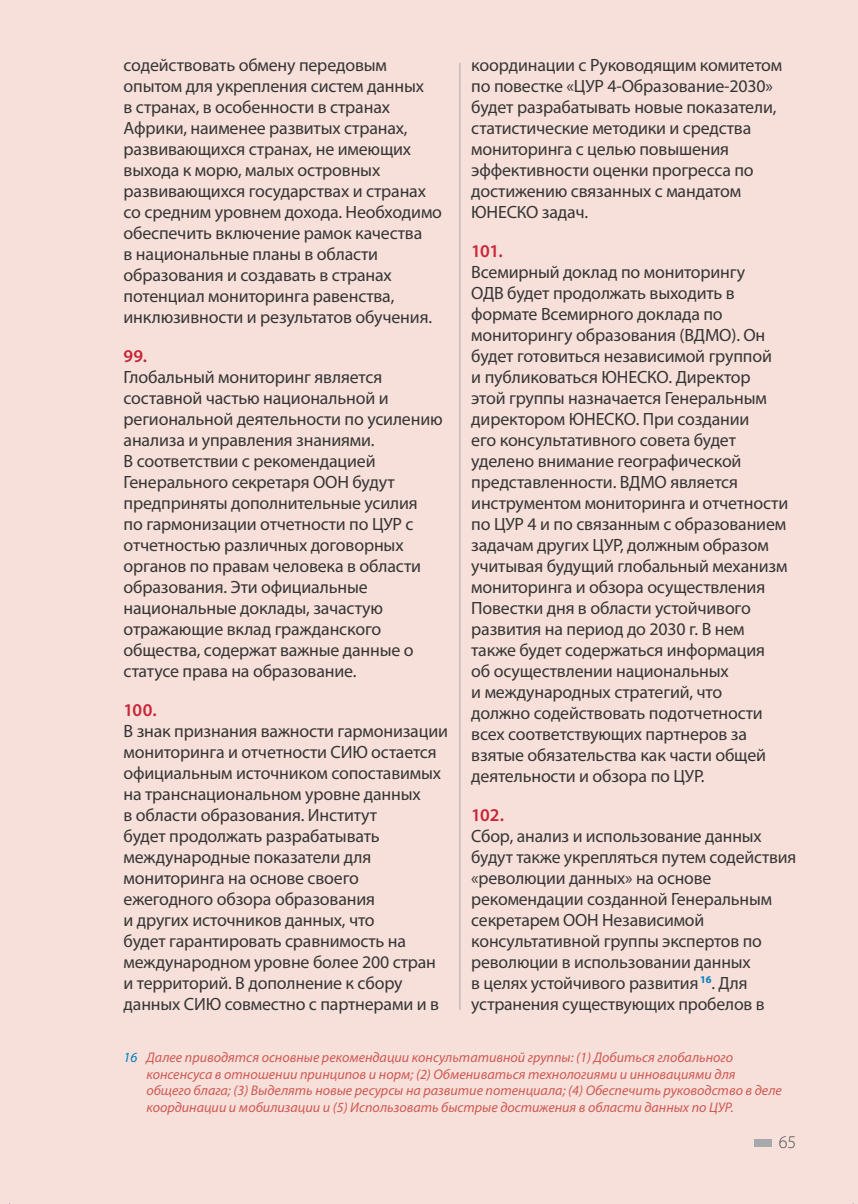
<style>
.page{position:relative;width:858px;height:1204px;background:#fff}
.page>*{position:absolute;margin:0;border:0;box-sizing:border-box;transform-origin:0 0}
.t1{font:600 18.03px "Myriad Pro";letter-spacing:-.03em;color:#c72639}
.t2{font:17.85px/21px "Myriad Pro";letter-spacing:-.01em;color:#363536}
.t3{font:300 17.85px "Myriad Pro";color:#4b4c4d}
.t4{font:italic 14px/16.8px "Myriad Pro";color:#d05854}
.s1{color:#007cc2}
</style>
<div class="page">
<div style="left:0;top:0;width:10px;height:1203px;background:#f6e0d9"></div>
<div style="left:10px;top:0;width:848px;height:1203px;background:#f6e0d9"></div>
<div style="left:754px;top:1139px;width:17px;height:7px;background:#a8a9ad"></div>
<hr style="left:459px;top:63px;width:1px;height:947px;background:#a8a9ad">
<p class="t2" style="left:124px;top:54px;width:320px">содействовать обмену передовым опытом для укрепления систем данных<br>в странах, в особенности в странах Африки, наименее развитых странах, развивающихся странах, не имеющих выхода к морю, малых островных развивающихся государствах и странах со средним уровнем дохода. Необходимо обеспечить включение рамок качества<br>в национальные планы в области образования и создавать в странах потенциал мониторинга равенства, инклюзивности и результатов обучения.</p>
<p class="t1" style="left:124px;top:344px;width:25px">99.</p>
<p class="t2" style="left:124px;top:366px;width:320px">Глобальный мониторинг является составной частью национальной и региональной деятельности по усилению анализа и управления знаниями.<br>В соответствии с рекомендацией Генерального секретаря ООН будут предприняты дополнительные усилия<br>по гармонизации отчетности по ЦУР с отчетностью различных договорных органов по правам человека в области образования. Эти официальные национальные доклады, зачастую отражающие вклад гражданского общества, содержат важные данные о статусе права на образование.</p>
<p class="t1" style="left:124px;top:698px;width:35px">100.</p>
<p class="t2" style="left:124px;top:719px;width:326px">В знак признания важности гармонизации мониторинга и отчетности СИЮ остается официальным источником сопоставимых на транснациональном уровне данных<br>в области образования. Институт<br>будет продолжать разрабатывать международные показатели для мониторинга на основе своего ежегодного обзора образования<br>и других источников данных, что<br>будет гарантировать сравнимость на международном уровне более 200 стран и территорий. В дополнение к сбору данных СИЮ совместно с партнерами и в</p>
<p class="t2" style="left:471px;top:54px;width:312px">координации с Руководящим комитетом по повестке «ЦУР 4-Образование-2030» будет разрабатывать новые показатели, статистические методики и средства мониторинга с целью повышения эффективности оценки прогресса по достижению связанных с мандатом ЮНЕСКО задач.</p>
<p class="t1" style="left:471px;top:239px;width:33px">101.</p>
<p class="t2" style="left:471px;top:261px;width:318px">Всемирный доклад по мониторингу<br>ОДВ будет продолжать выходить в формате Всемирного доклада по мониторингу образования (ВДМО). Он будет готовиться независимой группой<br>и публиковаться ЮНЕСКО. Директор этой группы назначается Генеральным директором ЮНЕСКО. При создании<br>его консультативного совета будет уделено внимание географической представленности. ВДМО является инструментом мониторинга и отчетности по ЦУР 4 и по связанным с образованием задачам других ЦУР, должным образом учитывая будущий глобальный механизм мониторинга и обзора осуществления Повестки дня в области устойчивого развития на период до 2030 г. В нем также будет содержаться информация об осуществлении национальных<br>и международных стратегий, что<br>должно содействовать подотчетности всех соответствующих партнеров за взятые обязательства как части общей деятельности и обзора по ЦУР.</p>
<p class="t1" style="left:471px;top:803px;width:34px">102.</p>
<p class="t2" style="left:471px;top:824px;width:326px">Сбор, анализ и использование данных будут также укрепляться путем содействия «революции данных» на основе рекомендации созданной Генеральным секретарем ООН Независимой консультативной группы экспертов по революции в использовании данных<br>в целях устойчивого развития <sup>16</sup>. Для устранения существующих пробелов в</p>
<p class="t4" style="left:146px;top:1048px;width:637px;text-indent:-23px"><span class="s1">16</span> Далее приводятся основные рекомендации консультативной группы: (1) Добиться глобального консенсуса в отношении принципов и норм; (2) Обмениваться технологиями и инновациями для общего блага; (3) Выделять новые ресурсы на развитие потенциала; (4) Обеспечить руководство в деле координации и мобилизации и (5) Использовать быстрые достижения в области данных по ЦУР.</p>
<p class="t3" style="left:779px;top:1131px;width:19px">65</p>
</div>
